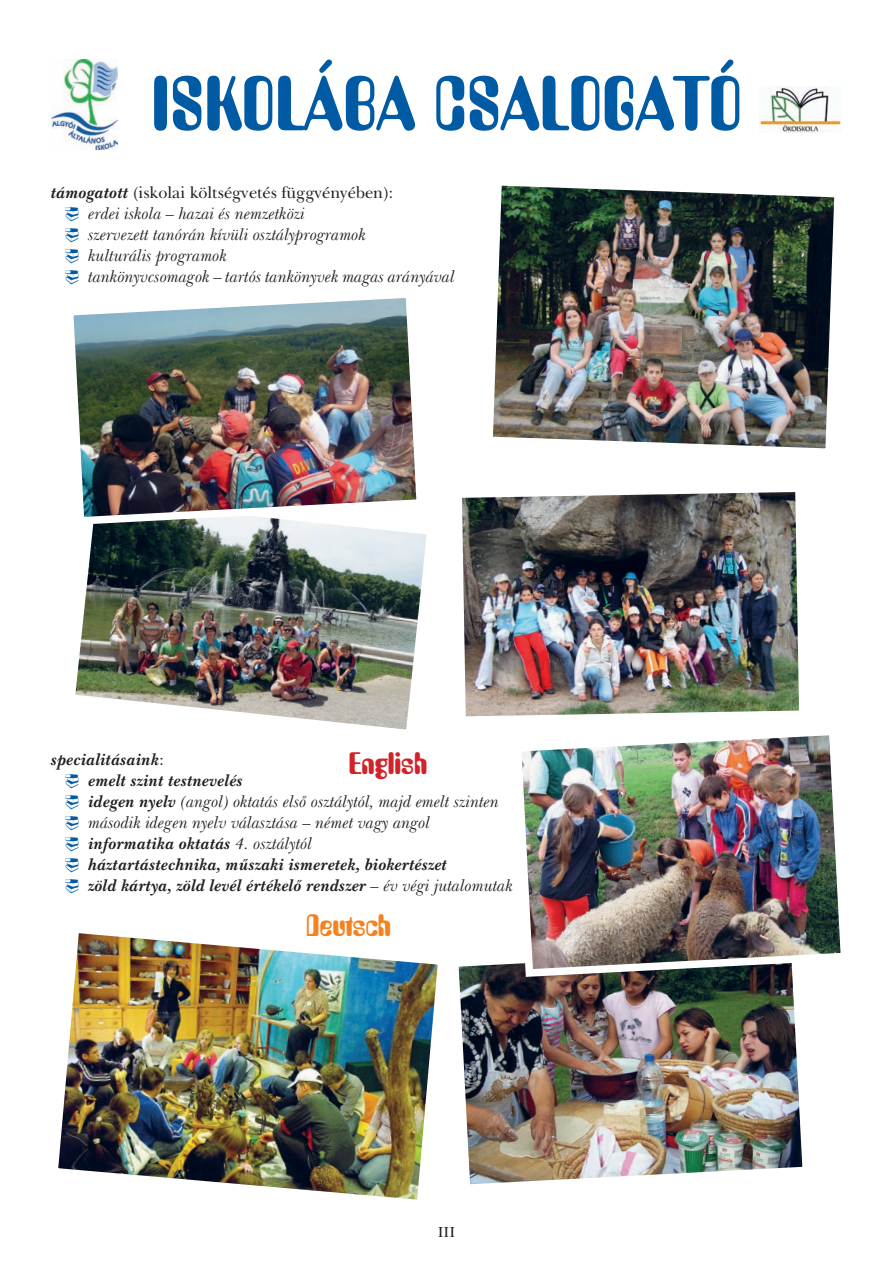
<style>
.page{position:relative;width:893px;height:1263px;background:#fff}
.page>*{position:absolute;margin:0;border:0;box-sizing:border-box;transform-origin:0 0}
.t1{font:75px "Hu Amelia Regular";color:#015aa4}
.t2{font:30px "Hu Amelia Regular";color:#f58220}
.t3{font:30px "Hu Amelia Regular";color:#d1232a}
.t4{font:16.5px/21px "Hu New Bskvll BT Italic";color:#231f20}
.t5{font:italic 16.5px/21px "Hu New Bskvll BT Bold";color:#231f20}
.t6{font:16.5px "Hu New Bskvll BT Roman";color:#231f20}
.t7{font:15px "Hu New Bskvll BT Roman";color:#231f20}
.s1{font-family:"Hu New Bskvll BT Bold";font-style:italic}
.s2{font-family:"Hu New Bskvll BT Roman";font-style:normal}
.s3{font-family:"Hu New Bskvll BT Italic";font-style:normal}
</style>
<div class="page">
<img style="left:51px;top:60px;width:67px;height:89px">
<img style="left:759px;top:87px;width:83px;height:45px">
<img style="left:75px;top:529px;width:352px;height:201px">
<img style="left:493px;top:185px;width:342px;height:264px">
<img style="left:462px;top:492px;width:337px;height:225px">
<img style="left:73px;top:298px;width:344px;height:231px">
<img style="left:58px;top:933px;width:380px;height:267px">
<img style="left:458px;top:964px;width:345px;height:221px">
<img style="left:510px;top:735px;width:331px;height:246px">
<h1 class="t1" style="left:151px;top:60px;width:592px">ISKOLÁBA CSALOGATÓ</h1>
<p class="t6" style="left:51px;top:182px;width:344px"><span class="s1">támogatott</span> (iskolai költségvetés függvényében):</p>
<p class="t4" style="left:89px;top:203px;width:368px">erdei iskola – hazai és nemzetközi<br>szervezett tanórán kívüli osztályprogramok<br>kulturális programok<br>tankönyvcsomagok – tartós tankönyvek magas arányával</p>
<h2 class="t3" style="left:348px;top:745px;width:80px">English</h2>
<p class="t5" style="left:89px;top:749px;width:156px;text-indent:-38px">specialitásaink<span class="s2">:<br></span>emelt szint testnevelés</p>
<p class="t4" style="left:89px;top:791px;width:412px"><span class="s1">idegen nyelv</span> (angol) oktatás elsô osztálytól, majd emelt szinten második idegen nyelv választása – német vagy angol</p>
<p class="t5" style="left:89px;top:833px;width:426px">informatika oktatás <span class="s3">4. osztálytól<br></span>háztartástechnika, mûszaki ismeretek, biokertészet<br>zöld kártya, zöld levél értékelô rendszer <span class="s3">– év végi jutalomutak</span></p>
<h2 class="t2" style="left:306px;top:908px;width:87px">Deutsch</h2>
<p class="t7" style="left:438px;top:1222px;width:19px">III</p>
</div>
